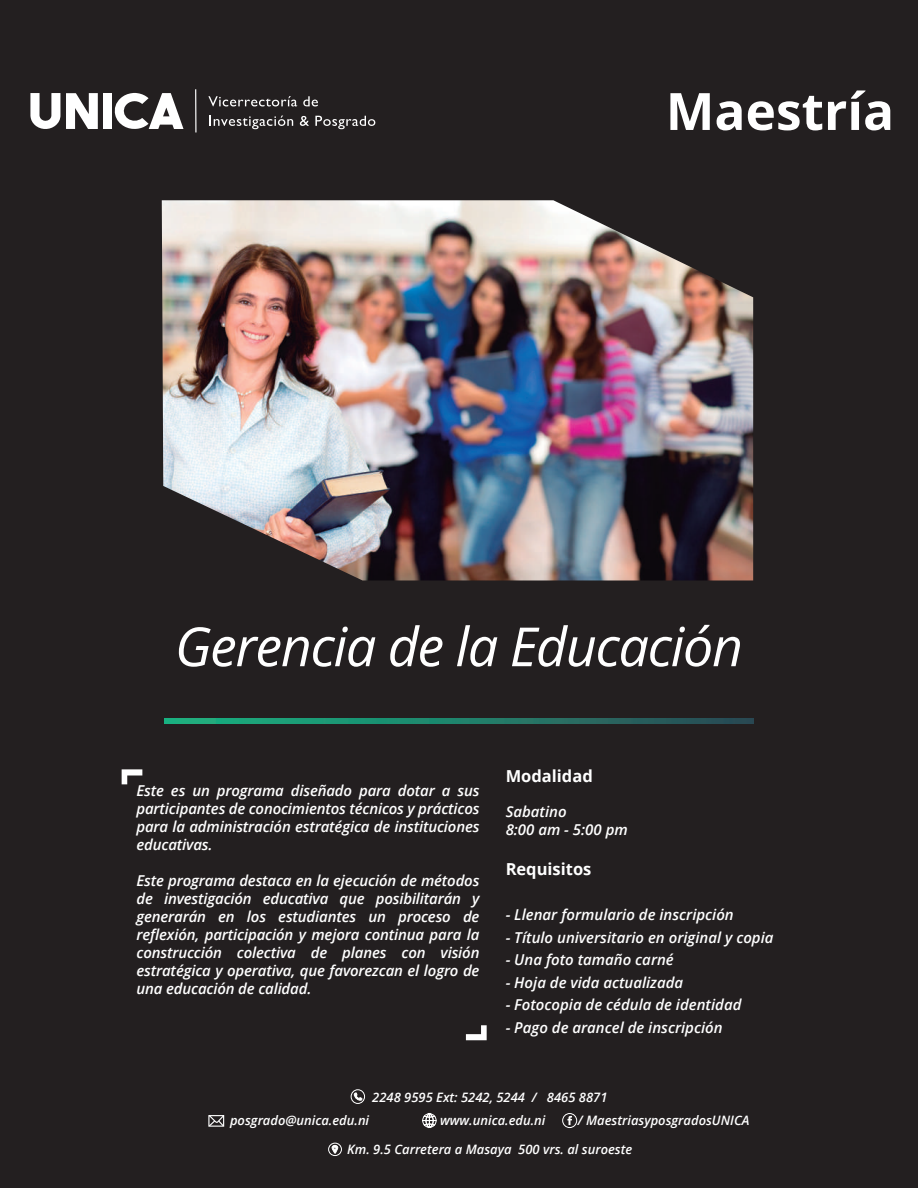
<style>
.page{position:relative;width:918px;height:1188px;background:#231f20}
.page>*{position:absolute;margin:0;border:0;box-sizing:border-box;transform-origin:0 0}
.t1{font:italic 54px "Open Sans";letter-spacing:-.025em;color:#fff}
.t2{font:700 51.45px "Open Sans";color:#fff}
.t3{font:700 16.5px "Open Sans";color:#fff}
.t4{font:italic 600 15px/18px "Open Sans";color:#fff;text-align:justify}
.t5{font:italic 600 13.05px/28.7px "Open Sans";color:#fff}
</style>
<div class="page">
<img style="left:162px;top:200px;width:591px;height:380px">
<svg style="left:122px;top:769px;width:20px;height:15px"></svg>
<svg style="left:466px;top:1025px;width:21px;height:15px"></svg>
<svg style="left:354px;top:1092px;width:8px;height:9px"></svg>
<div style="left:351px;top:1089px;width:14px;height:15px;border:1px solid #fff;border-radius:50%"></div>
<div style="left:328px;top:1143px;width:14px;height:13px;border:1px solid #fff;border-radius:50%"></div>
<svg style="left:332px;top:1145px;width:6px;height:9px"></svg>
<svg style="left:422px;top:1113px;width:15px;height:15px"></svg>
<svg style="left:208px;top:1115px;width:17px;height:12px"></svg>
<div style="left:562px;top:1113px;width:15px;height:15px;border:1px solid #fff;border-radius:50%"></div>
<svg style="left:567px;top:1116px;width:5px;height:9px"></svg>
<svg style="left:208px;top:96px;width:89px;height:10px"></svg>
<svg style="left:303px;top:96px;width:15px;height:10px"></svg>
<svg style="left:210px;top:116px;width:83px;height:13px"></svg>
<svg style="left:300px;top:116px;width:9px;height:10px"></svg>
<svg style="left:315px;top:116px;width:60px;height:13px"></svg>
<hr style="left:195px;top:89px;width:2px;height:43px;background:#fff">
<svg style="left:30px;top:93px;width:30px;height:36px"></svg>
<svg style="left:66px;top:93px;width:32px;height:36px"></svg>
<svg style="left:114px;top:93px;width:69px;height:36px"></svg>
<div style="left:103px;top:93px;width:9px;height:36px;background:#fff"></div>
<img style="left:165px;top:719px;width:588px;height:5px">
<h2 class="t2" style="left:666px;top:75px;width:230px">Maestría</h2>
<h1 class="t1" style="left:175px;top:610px;width:570px">Gerencia de la Educación</h1>
<p class="t4" style="left:136px;top:781px;width:345px">Este es un programa diseñado para dotar a sus participantes de conocimientos técnicos y prácticos para la administración estratégica de instituciones educativas.</p>
<p class="t4" style="left:136px;top:871px;width:345px">Este programa destaca en la ejecución de métodos de investigación educativa que posibilitarán y generarán en los estudiantes un proceso de reflexión, participación y mejora continua para la construcción colectiva de planes con visión estratégica y operativa, que favorezcan el logro de una educación de calidad.</p>
<p class="t3" style="left:506px;top:764px;width:89px">Modalidad</p>
<p class="t4" style="left:506px;top:802px;width:124px">Sabatino<br>8:00 am - 5:00 pm</p>
<p class="t3" style="left:506px;top:858px;width:87px">Requisitos</p>
<p class="t4" style="left:506px;top:905px;width:230px">- Llenar formulario de inscripción</p>
<p class="t4" style="left:506px;top:928px;width:269px">- Título universitario en original y copia</p>
<p class="t4" style="left:506px;top:951px;width:170px">- Una foto tamaño carné</p>
<p class="t4" style="left:506px;top:973px;width:179px">- Hoja de vida actualizada</p>
<p class="t4" style="left:506px;top:996px;width:237px">- Fotocopia de cédula de identidad</p>
<p class="t4" style="left:506px;top:1018px;width:218px">- Pago de arancel de inscripción</p>
<p class="t5" style="left:372px;top:1082px;width:237px">2248 9595 Ext: 5242, 5244 / 8465 8871</p>
<p class="t5" style="left:230px;top:1106px;width:141px">posgrado@unica.edu.ni</p>
<p class="t5" style="left:440px;top:1106px;width:107px">www.unica.edu.ni</p>
<p class="t5" style="left:347px;top:1106px;width:404px;text-indent:230px">/ MaestriasyposgradosUNICA<br>Km. 9.5 Carretera a Masaya 500 vrs. al suroeste</p>
</div>
